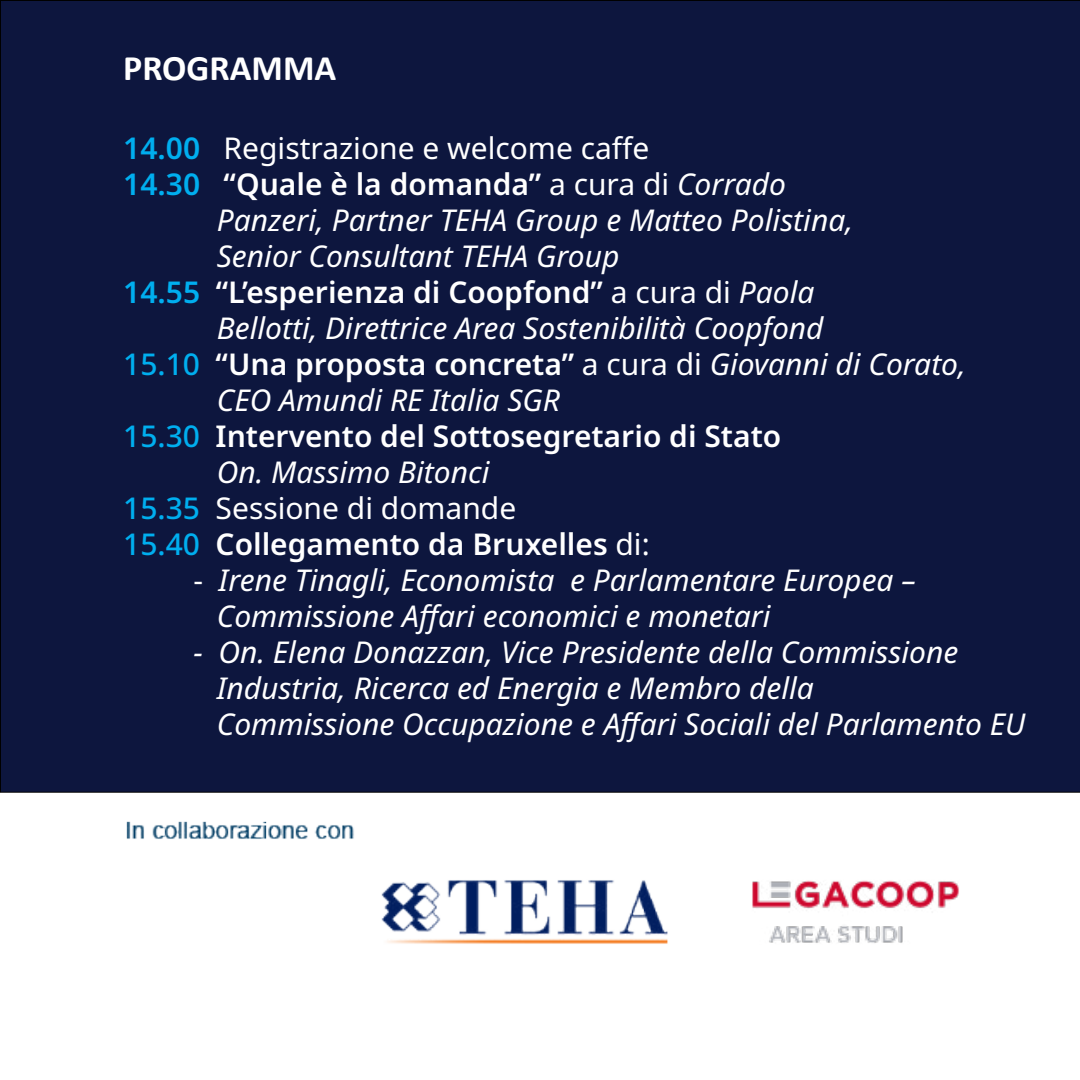
<style>
.page{position:relative;width:1080px;height:1080px;background:#fff}
.page>*{position:absolute;margin:0;border:0;box-sizing:border-box;transform-origin:0 0}
.t1{font:700 36px "Calibri";color:#fff}
.t2{font:italic 30px/36px "Noto Sans";color:#fff}
.t3{font:600 30px "Noto Sans";color:#fff}
.t4{font:30px "Noto Sans";color:#fff}
.s1{font-weight:600;color:#00aeef}
.s2{color:#00aeef}
.s3{font-weight:400}
.s4{font-weight:400;font-style:italic}
.s5{font-weight:500;color:#00aeef}
.s6{font-style:normal}
</style>
<div class="page">
<div style="left:0;top:0;width:1080px;height:793px;background:#0d163e"></div>
<img style="left:126px;top:789px;width:954px;height:155px">
<p class="t1" style="left:123px;top:43px;width:215px">PROGRAMMA</p>
<p class="t4" style="left:123px;top:127px;width:528px"><span class="s1">14.00</span> Registrazione e welcome caffe</p>
<p class="t3" style="left:123px;top:163px;width:664px"><span class="s2">14.30</span> “Quale è la domanda” <span class="s3">a cura di</span> <span class="s4">Corrado</span></p>
<p class="t2" style="left:217px;top:203px;width:638px">Panzeri, Partner TEHA Group e Matteo Polistina,</p>
<p class="t2" style="left:217px;top:239px;width:404px">Senior Consultant TEHA Group</p>
<p class="t3" style="left:123px;top:271px;width:693px"><span class="s2">14.55</span> “L’esperienza di Coopfond” <span class="s3">a cura di</span> <span class="s4">Paola</span></p>
<p class="t2" style="left:217px;top:311px;width:608px">Bellotti, Direttrice Area Sostenibilità Coopfond</p>
<p class="t3" style="left:123px;top:343px;width:844px"><span class="s5">15.10</span> “Una proposta concreta” <span class="s3">a cura di</span> <span class="s4">Giovanni di Corato,</span></p>
<p class="t2" style="left:217px;top:383px;width:345px">CEO Amundi RE Italia SGR</p>
<p class="t3" style="left:123px;top:415px;width:660px"><span class="s5">15.30</span> Intervento del Sottosegretario di Stato</p>
<p class="t2" style="left:217px;top:455px;width:274px">On. Massimo Bitonci</p>
<p class="t4" style="left:123px;top:487px;width:395px"><span class="s5">15.35</span> Sessione di domande</p>
<p class="t3" style="left:123px;top:523px;width:528px"><span class="s5">15.40</span> Collegamento da Bruxelles <span class="s3">di:</span></p>
<p class="t2" style="left:217px;top:563px;width:701px;text-indent:-23px"><span class="s6">-</span> Irene Tinagli, Economista e Parlamentare Europea –<br>Commissione Affari economici e monetari</p>
<p class="t2" style="left:217px;top:635px;width:810px;text-indent:-23px">- On. Elena Donazzan, Vice Presidente della Commissione<br>Industria, Ricerca ed Energia e Membro della<br>Commissione Occupazione e Affari Sociali del Parlamento EU</p>
</div>
